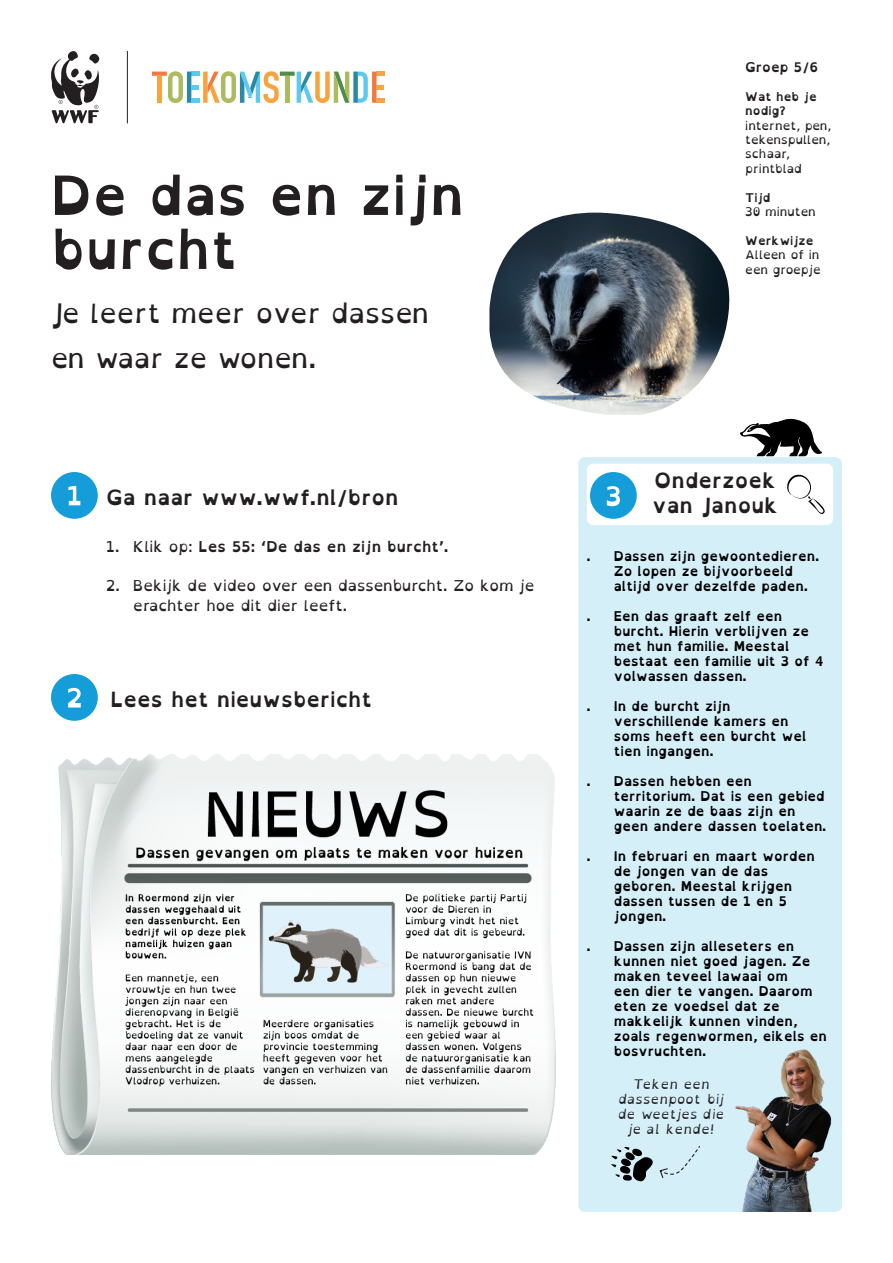
<style>
.page{position:relative;width:893px;height:1263px;background:#fff}
.page>*{position:absolute;margin:0;border:0;box-sizing:border-box;transform-origin:0 0}
.t1{font:700 54px/54px "Open Dyslexic";color:#231f20}
.t2{font:27px "Open Dyslexic";color:#231f20}
.t3{font:700 21px "Open Dyslexic";color:#231f20}
.t4{font:15px/19.5px "Open Dyslexic";color:#231f20}
.t5{font:700 15px "Open Dyslexic";color:#231f20}
.t6{font:700 13.5px/15px "Open Dyslexic";color:#000001}
.t7{font:italic 13.5px/15px "Open Dyslexic";color:#231f20;text-align:center}
.t8{font:700 13.5px "Open Dyslexic";color:#231f20}
.t9{font:12px/14.4px "Open Dyslexic";color:#231f20}
.t10{font:700 12px/14.4px "Open Dyslexic";color:#231f20}
.s1{font-weight:400}
</style>
<div class="page">
<div style="left:51px;top:472px;width:47px;height:47px;background:#159dd9;border-radius:50%"></div>
<svg style="left:68px;top:486px;width:12px;height:19px"></svg>
<svg style="left:51px;top:51px;width:48px;height:72px"></svg>
<hr style="left:127px;top:51px;width:1px;height:72px;background:#231f20">
<svg style="left:152px;top:71px;width:233px;height:32px"></svg>
<div style="left:578px;top:457px;width:264px;height:755px;background:#d5eff9;border-radius:6px"></div>
<div style="left:587px;top:464px;width:246px;height:61px;background:#fff;border-radius:6px"></div>
<svg style="left:787px;top:475px;width:38px;height:39px"></svg>
<div style="left:590px;top:472px;width:47px;height:47px;background:#159dd9;border-radius:50%"></div>
<svg style="left:607px;top:486px;width:13px;height:20px"></svg>
<img style="left:489px;top:213px;width:241px;height:202px">
<div style="left:51px;top:674px;width:47px;height:47px;background:#159dd9;border-radius:50%"></div>
<svg style="left:68px;top:688px;width:13px;height:19px"></svg>
<img style="left:735px;top:1049px;width:97px;height:163px">
<svg style="left:611px;top:1147px;width:42px;height:34px"></svg>
<svg style="left:659px;top:1146px;width:41px;height:32px"></svg>
<svg style="left:740px;top:418px;width:82px;height:38px"></svg>
<img style="left:51px;top:755px;width:504px;height:399px">
<p class="t1" style="left:51px;top:169px;width:415px">De das en zijn burcht</p>
<p class="t2" style="left:51px;top:298px;width:380px">Je leert meer over dassen</p>
<p class="t2" style="left:51px;top:343px;width:267px">en waar ze wonen.</p>
<p class="t8" style="left:745px;top:59px;width:75px">Groep 5/6</p>
<p class="t10" style="left:745px;top:89px;width:73px">Wat heb je nodig?</p>
<p class="t9" style="left:745px;top:118px;width:88px">internet, pen, tekenspullen, schaar, printblad</p>
<p class="t10" style="left:745px;top:190px;width:27px">Tijd</p>
<p class="t9" style="left:745px;top:205px;width:72px">30 minuten</p>
<p class="t10" style="left:745px;top:233px;width:70px">Werkwijze</p>
<p class="t9" style="left:745px;top:248px;width:77px">Alleen of in een groepje</p>
<p class="t3" style="left:654px;top:468px;width:124px">Onderzoek</p>
<p class="t3" style="left:106px;top:485px;width:294px">Ga naar www.wwf.nl/bron</p>
<p class="t3" style="left:652px;top:493px;width:128px">van Janouk</p>
<p class="t5" style="left:106px;top:538px;width:344px"><span class="s1">1. Klik op:</span> Les 55: ‘De das en zijn burcht’.</p>
<p class="t4" style="left:133px;top:576px;width:403px;text-indent:-27px">2. Bekijk de video over een dassenburcht. Zo kom je erachter hoe dit dier leeft.</p>
<p class="t6" style="left:587px;top:549px;width:5px">.</p>
<p class="t6" style="left:614px;top:549px;width:207px">Dassen zijn gewoontedieren.<br>Zo lopen ze bijvoorbeeld altijd over dezelfde paden.</p>
<p class="t6" style="left:587px;top:609px;width:5px">.</p>
<p class="t6" style="left:614px;top:609px;width:211px">Een das graaft zelf een burcht. Hierin verblijven ze met hun familie. Meestal bestaat een familie uit 3 of 4 volwassen dassen.</p>
<p class="t6" style="left:587px;top:699px;width:5px">.</p>
<p class="t6" style="left:614px;top:699px;width:194px">In de burcht zijn verschillende kamers en soms heeft een burcht wel tien ingangen.</p>
<p class="t6" style="left:587px;top:774px;width:5px">.</p>
<p class="t6" style="left:614px;top:774px;width:214px">Dassen hebben een territorium. Dat is een gebied waarin ze de baas zijn en geen andere dassen toelaten.</p>
<p class="t6" style="left:587px;top:849px;width:5px">.</p>
<p class="t6" style="left:614px;top:849px;width:203px">In februari en maart worden de jongen van de das geboren. Meestal krijgen dassen tussen de 1 en 5 jongen.</p>
<p class="t6" style="left:587px;top:939px;width:5px">.</p>
<p class="t6" style="left:614px;top:939px;width:215px">Dassen zijn alleseters en kunnen niet goed jagen. Ze maken teveel lawaai om<br>een dier te vangen. Daarom eten ze voedsel dat ze makkelijk kunnen vinden, zoals regenwormen, eikels en bosvruchten.</p>
<p class="t3" style="left:111px;top:687px;width:263px">Lees het nieuwsbericht</p>
<p class="t7" style="left:618px;top:1078px;width:108px">Teken een dassenpoot bij de weetjes die je al kende!</p>
</div>
